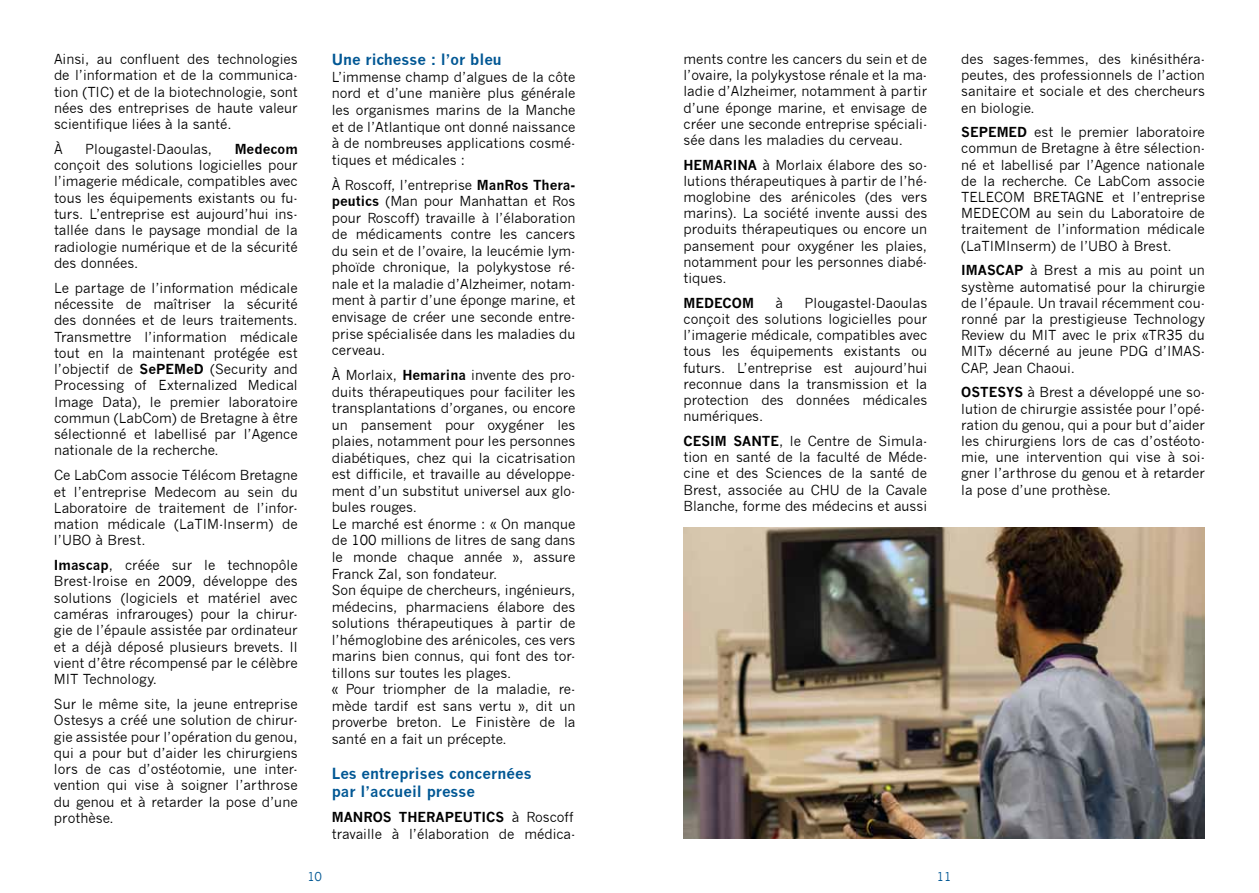
<style>
.page{position:relative;width:1259px;height:893px;background:#fff}
.page>*{position:absolute;margin:0;border:0;box-sizing:border-box;transform-origin:0 0}
.t1{font:700 15px/18.3px "News Gothic";color:#005794}
.t2{font:13.5px/16.2px "News Gothic";color:#000;text-align:justify}
.t3{font:700 13.5px "News Gothic";color:#000}
.t4{font:12px "News Gothic";color:#005794}
.s1{font-weight:700}
</style>
<div class="page">
<img style="left:683px;top:527px;width:522px;height:312px">
<p class="t2" style="left:54px;top:51px;width:245px">Ainsi, au confluent des technologies de l’information et de la communica&shy;tion (TIC) et de la biotechnologie, sont nées des entreprises de haute valeur scientifique liées à la santé.</p>
<p class="t2" style="left:54px;top:141px;width:10px">À</p>
<p class="t2" style="left:85px;top:141px;width:128px">Plougastel-Daoulas,</p>
<p class="t3" style="left:235px;top:141px;width:65px">Medecom</p>
<p class="t2" style="left:54px;top:157px;width:245px">conçoit des solutions logicielles pour l’imagerie médicale, compatibles avec tous les équipements existants ou fu&shy;turs. L’entreprise est aujourd’hui ins&shy;tallée dans le paysage mondial de la radiologie numérique et de la sécurité des données.</p>
<p class="t2" style="left:54px;top:280px;width:245px">Le partage de l’information médicale nécessite de maîtriser la sécurité des données et de leurs traitements.<br>Transmettre l’information médicale tout en la maintenant protégée est l’objectif de <span class="s1">SePEMeD</span> (Security and P rocessing of Externalized M edical I mage Data), le premier laboratoire commun (LabCom) de Bretagne à être sélectionné et labellisé par l’Agence nationale de la recherche.</p>
<p class="t2" style="left:54px;top:467px;width:245px">Ce LabCom associe Télécom Bretagne et l’entreprise Medecom au sein du Laboratoire de traitement de l’infor&shy;mation médicale (LaTIM</p>
<p class="t2" style="left:219px;top:516px;width:80px">-I nserm) de</p>
<p class="t2" style="left:54px;top:528px;width:245px;line-height:24.8px">l’UBO à Brest.<br><span class="s1">I mascap</span>, créée sur le technopôle</p>
<p class="t2" style="left:54px;top:573px;width:245px">Brest-I roise en 2009, développe des solutions (logiciels et matériel avec caméras infrarouges) pour la chirur&shy;gie de l’épaule assistée par ordinateur et a déjà déposé plusieurs brevets. I l vient d’être récompensé par le célèbre MIT</p>
<p class="t2" style="left:54px;top:667px;width:245px;line-height:24.8px;text-indent:29px">Technology.<br>Sur le même site, la jeune entreprise</p>
<p class="t2" style="left:54px;top:712px;width:245px">Ostesys a créé une solution de chirur&shy;gie assistée pour l’opération du genou, qui a pour but d’aider les chirurgiens lors de cas d’ostéotomie, une inter&shy;vention qui vise à soigner l’arthrose du genou et à retarder la pose d’une prothèse.</p>
<p class="t1" style="left:332px;top:50px;width:172px">Une richesse : l’or bleu</p>
<p class="t2" style="left:332px;top:69px;width:245px">L’immense champ d’algues de la côte nord et d’une manière plus générale les organismes marins de la Manche et de l’Atlantique ont donné naissance à de nombreuses applications cosmé&shy;tiques et médicales :</p>
<p class="t2" style="left:332px;top:177px;width:245px">À Roscoff, l’entreprise <span class="s1">ManRos Thera&shy;peutics</span> (M an pour M anhattan et Ros pour Roscoff) travaille à l’élaboration de médicaments contre les cancers du sein et de l’ovaire, la leucémie lym&shy;phoïde chronique, la polykystose ré&shy;nale et la maladie d’Alzheimer, notam&shy;ment à partir d’une éponge marine, et envisage de créer une seconde entre&shy;prise spécialisée dans les maladies du cerveau.</p>
<p class="t2" style="left:332px;top:367px;width:245px;text-align:left">À M orlaix, <span class="s1">Hemarina</span> invente des pro&shy;duits thérapeutiques pour faciliter les transplantations d’organes, ou encore un pansement pour oxygéner les plaies, notamment pour les personnes diabétiques, chez qui la cicatrisation est difficile, et travaille au développe&shy;ment d’un substitut universel aux glo&shy;bules rouges.<br>Le marché est énorme : « On manque de 100 millions de litres de sang dans le monde chaque année », assure Franck Zal, son fondateur.<br>Son équipe de chercheurs, ingénieurs, médecins, pharmaciens élabore des solutions thérapeutiques à partir de l’hémoglobine des arénicoles, ces vers marins bien connus, qui font des tor&shy;tillons sur toutes les plages.<br>« Pour triompher de la maladie, re&shy;mède tardif est sans vertu », dit un proverbe breton. Le Finistère de la santé en a fait un précepte.</p>
<p class="t1" style="left:332px;top:764px;width:201px">Les entreprises concernées par l’accueil presse</p>
<p class="t2" style="left:332px;top:809px;width:245px"><span class="s1">MAN ROS THERAPEUTICS</span> à Roscoff travaille à l’élaboration de médica-</p>
<p class="t2" style="left:683px;top:51px;width:245px">ments contre les cancers du sein et de l’ovaire, la polykystose rénale et la ma&shy;ladie d’Alzheimer, notamment à partir d’une éponge marine, et envisage de créer une seconde entreprise spéciali&shy;sée dans les maladies du cerveau.</p>
<p class="t3" style="left:683px;top:156px;width:58px">HEMARINA</p>
<p class="t2" style="left:683px;top:157px;width:245px;text-indent:79px">à Morlaix élabore des so&shy;lutions thérapeutiques à partir de l’hé&shy;moglobine des arénicoles (des vers marins). La société invente aussi des produits thérapeutiques ou encore un pansement pour oxygéner les plaies, notamment pour les personnes diabé&shy;tiques.</p>
<p class="t3" style="left:683px;top:295px;width:22px">MEDECO</p>
<p class="t3" style="left:742px;top:295px;width:13px">M</p>
<p class="t2" style="left:775px;top:295px;width:9px">à</p>
<p class="t2" style="left:683px;top:295px;width:245px;text-indent:121px">Plougastel-Daoulas conçoit des solutions logicielles pour l’imagerie médicale, compatibles avec tous les équipements existants ou futurs. L’entreprise est aujourd’hui reconnue dans la transmission et la protection des données médicales numériques.</p>
<p class="t3" style="left:683px;top:433px;width:69px">CESIM SANTE</p>
<p class="t2" style="left:683px;top:433px;width:245px;text-indent:96px">, le Centre de Simula&shy;tion en santé de la faculté de Méde&shy;cine et des Sciences de la santé de Brest, associée au CHU de la Cavale Blanche, forme des médecins et aussi</p>
<p class="t2" style="left:961px;top:51px;width:245px">des sages-femmes, des kinésithéra&shy;peutes, des professionnels de l’action sanitaire et sociale et des chercheurs en biologie.</p>
<p class="t3" style="left:961px;top:124px;width:57px">SEPEMED</p>
<p class="t2" style="left:961px;top:124px;width:245px;text-indent:73px">est le premier laboratoire commun de Bretagne à être sélection&shy;né et labellisé par l’Agence nationale de la recherche. Ce LabCom associe TELECOM</p>
<p class="t2" style="left:1033px;top:189px;width:173px">BRETAGNE et l’entreprise</p>
<p class="t2" style="left:961px;top:205px;width:11px">MEDECOM</p>
<p class="t2" style="left:961px;top:205px;width:245px;text-indent:75px">au sein du Laboratoire de traitement de l’information médicale (LaTIMI</p>
<p class="t2" style="left:961px;top:233px;width:245px;line-height:24.8px;text-indent:49px">nserm) de l’UBO à Brest.<br><span class="s1">I MASCAP</span> à Brest a mis au point un</p>
<p class="t2" style="left:961px;top:279px;width:245px">système automatisé pour la chirurgie de l’épaule. Un travail récemment cou&shy;ronné par la prestigieuse Technology Review du MIT</p>
<p class="t2" style="left:1062px;top:327px;width:144px">avec le prix «TR35 du</p>
<p class="t2" style="left:961px;top:343px;width:9px">MIT</p>
<p class="t2" style="left:986px;top:343px;width:144px">» décerné au jeune PDG</p>
<p class="t2" style="left:1154px;top:343px;width:52px">d’IMAS-</p>
<p class="t2" style="left:961px;top:355px;width:245px;line-height:24.8px">CAP, Jean Chaoui.<br><span class="s1">OSTESYS</span> à Brest a développé une so-</p>
<p class="t2" style="left:961px;top:401px;width:245px">lution de chirurgie assistée pour l’opé&shy;ration du genou, qui a pour but d’aider les chirurgiens lors de cas d’ostéoto&shy;mie, une intervention qui vise à soi&shy;gner l’arthrose du genou et à retarder la pose d’une prothèse.</p>
<p class="t4" style="left:307px;top:869px;width:16px">10</p>
<p class="t4" style="left:937px;top:869px;width:16px">11</p>
</div>
